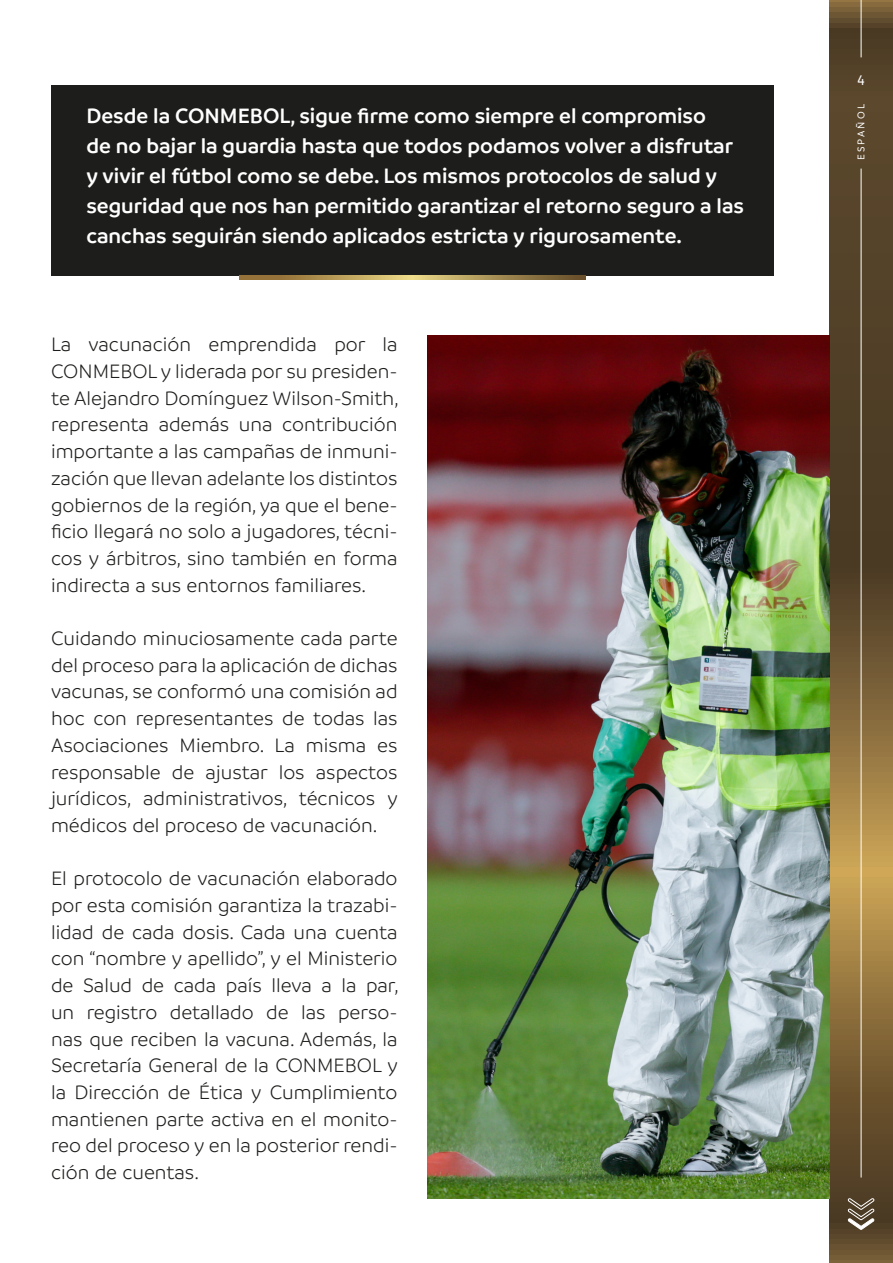
<style>
.page{position:relative;width:893px;height:1263px;background:#fff}
.page>*{position:absolute;margin:0;border:0;box-sizing:border-box;transform-origin:0 0}
.DESTACADOS{font:600 22.35px/30px "Branding";color:#fff}
.Texto_corrido{font:300 20.85px/26.7px "Branding";color:#1d1d1b;text-align:justify}
.t1{font:500 14.85px "Branding";color:#fff}
.t2{font:500 10.5px "Branding";letter-spacing:.2em;color:#fff}
</style>
<div class="page">
<svg style="left:829px;top:0;width:64px;height:1263px;background:#6f5833"></svg>
<hr style="left:861px;top:169px;width:1px;height:1008px;background:#fff">
<svg style="left:847px;top:1198px;width:28px;height:32px"></svg>
<hr style="left:861px;top:0;width:1px;height:57px;background:#fff">
<div style="left:51px;top:85px;width:723px;height:190px;background:#1d1d1b"></div>
<svg style="left:239px;top:275px;width:347px;height:5px;background:#ae9455"></svg>
<img style="left:427px;top:336px;width:402px;height:863px">
<p class="DESTACADOS" style="left:86px;top:100px;width:659px">Desde la CONMEBOL, sigue firme como siempre el compromiso<br>de no bajar la guardia hasta que todos podamos volver a disfrutar y vivir el fútbol como se debe. Los mismos protocolos de salud y seguridad que nos han permitido garantizar el retorno seguro a las canchas seguirán siendo aplicados estricta y rigurosamente.</p>
<p class="Texto_corrido" style="left:51px;top:331px;width:349px">La vacunación emprendida por la CONMEBOL y liderada por su presiden&shy;te Alejandro Domínguez Wilson-Smith, representa además una contribución importante a las campañas de inmuni&shy;zación que llevan adelante los distintos gobiernos de la región, ya que el bene&shy;ficio llegará no solo a jugadores, técni&shy;cos y árbitros, sino también en forma indirecta a sus entornos familiares.</p>
<p class="Texto_corrido" style="left:51px;top:625px;width:348px">Cuidando minuciosamente cada parte del proceso para la aplicación de dichas vacunas, se conformó una comisión ad hoc con representantes de todas las Asociaciones Miembro. La misma es responsable de ajustar los aspectos jurídicos, administrativos, técnicos y médicos del proceso de vacunación.</p>
<p class="Texto_corrido" style="left:51px;top:865px;width:349px">El protocolo de vacunación elaborado por esta comisión garantiza la trazabi&shy;lidad de cada dosis. Cada una cuenta con “nombre y apellido”, y el Ministerio de Salud de cada país lleva a la par, un registro detallado de las perso&shy;nas que reciben la vacuna. Además, la Secretaría General de la CONMEBOL y la Dirección de Ética y Cumplimiento mantienen parte activa en el monito&shy;reo del proceso y en la posterior rendi&shy;ción de cuentas.</p>
<p class="t1" style="left:857px;top:72px;width:9px">4</p>
<p class="t2" style="left:856px;top:160px;width:57px;rotate:-90deg">ESPAÑOL</p>
</div>
